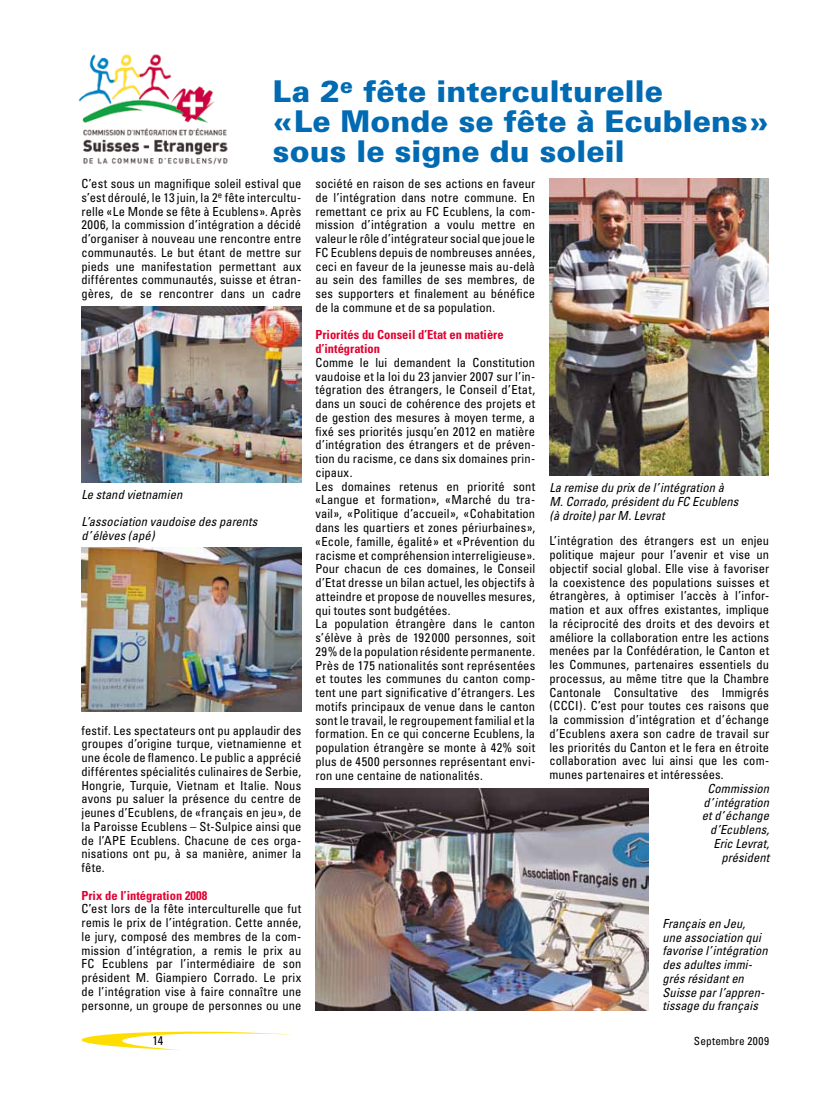
<style>
.page{position:relative;width:833px;height:1099px;background:#fff}
.page>*{position:absolute;margin:0;border:0;box-sizing:border-box;transform-origin:0 0}
.t1{font:900 30px/30px "Univers";color:#006ab3}
.t2{font:condensed 12.5px/13.8px "Univers";letter-spacing:.01em;color:#000;text-align:justify}
.t3{font:italic condensed 12.5px/13.8px "Univers";letter-spacing:.005em;color:#000}
.t4{font:700 condensed 12.5px/13.8px "Univers";color:#e20030}
.t5{font:condensed 11.25px "Univers";letter-spacing:.02em;color:#000}
</style>
<div class="page">
<svg style="left:81px;top:1031px;width:211px;height:19px"></svg>
<img style="left:78px;top:54px;width:150px;height:111px">
<img style="left:81px;top:306px;width:220px;height:176px">
<img style="left:549px;top:178px;width:220px;height:297px">
<img style="left:81px;top:547px;width:220px;height:164px">
<img style="left:315px;top:788px;width:333px;height:222px">
<h1 class="t1" style="left:273px;top:76px;width:498px">La 2<sup>e</sup> fête interculturelle<br>«Le Monde se fête à Ecublens» sous le signe du soleil</h1>
<p class="t2" style="left:81px;top:176px;width:221px">C’est sous un magnifique soleil estival que s’est déroulé, le 13 juin, la 2<sup>e</sup> fête intercultu&shy;relle «Le Monde se fête à Ecublens». Après 2006, la commission d’intégration a décidé d’organiser à nouveau une rencontre entre communautés. Le but étant de mettre sur pieds une manifestation permettant aux différentes communautés, suisse et étran&shy;gères, de se rencontrer dans un cadre</p>
<p class="t3" style="left:82px;top:487px;width:102px">Le stand vietnamien</p>
<p class="t3" style="left:82px;top:514px;width:177px">L’association vaudoise des parents d’élèves (apé)</p>
<p class="t2" style="left:81px;top:723px;width:221px">festif. Les spectateurs ont pu applaudir des groupes d’origine turque, vietnamienne et une école de flamenco. Le public a apprécié différentes spécialités culinaires de Serbie, Hongrie, Turquie, Vietnam et Italie. Nous avons pu saluer la présence du centre de jeunes d’Ecublens, de «français en jeu», de la Paroisse Ecublens – St-Sulpice ainsi que de l’APE Ecublens. Chacune de ces orga&shy;nisations ont pu, à sa manière, animer la fête.</p>
<p class="t4" style="left:81px;top:888px;width:127px">Prix de l’intégration 2008</p>
<p class="t2" style="left:81px;top:901px;width:221px">C’est lors de la fête interculturelle que fut remis le prix de l’intégration. Cette année, le jury, composé des membres de la com&shy;mission d’intégration, a remis le prix au FC Ecublens par l’intermédiaire de son président M. Giampiero Corrado. Le prix de l’intégration vise à faire connaître une personne, un groupe de personnes ou une</p>
<p class="t2" style="left:315px;top:176px;width:221px">société en raison de ses actions en faveur de l’intégration dans notre commune. En remettant ce prix au FC Ecublens, la com&shy;mission d’intégration a voulu mettre en valeur le rôle d’intégrateur social que joue le FC Ecublens depuis de nombreuses années, ceci en faveur de la jeunesse mais au-delà au sein des familles de ses membres, de ses supporters et finalement au bénéfice de la commune et de sa population.</p>
<p class="t4" style="left:315px;top:328px;width:190px">Priorités du Conseil d’Etat en matière d’intégration</p>
<p class="t2" style="left:315px;top:355px;width:221px;text-align:left">Comme le lui demandent la Constitution vaudoise et la loi du 23 janvier 2007 sur l’in&shy;tégration des étrangers, le Conseil d’Etat, dans un souci de cohérence des projets et de gestion des mesures à moyen terme, a fixé ses priorités jusqu’en 2012 en matière d’intégration des étrangers et de préven&shy;tion du racisme, ce dans six domaines prin&shy;cipaux.<br>Les domaines retenus en priorité sont «Langue et formation», «Marché du tra&shy;vail», «Politique d’accueil», «Cohabitation dans les quartiers et zones périurbaines», «Ecole, famille, égalité» et «Prévention du racisme et compréhension interreligieuse».<br>Pour chacun de ces domaines, le Conseil d’Etat dresse un bilan actuel, les objectifs à atteindre et propose de nouvelles mesures, qui toutes sont budgétées.<br>La population étrangère dans le canton s’élève à près de 192 000 personnes, soit 29% de la population résidente permanente.<br>Près de 175 nationalités sont représentées et toutes les communes du canton comp&shy;tent une part significative d’étrangers. Les motifs principaux de venue dans le canton sont le travail, le regroupement familial et la formation. En ce qui concerne Ecublens, la population étrangère se monte à 42% soit plus de 4500 personnes représentant envi&shy;ron une centaine de nationalités.</p>
<p class="t3" style="left:549px;top:481px;width:191px">La remise du prix de l’intégration à<br>M. Corrado, président du FC Ecublens (à droite) par M. Levrat</p>
<p class="t2" style="left:549px;top:534px;width:221px">L’intégration des étrangers est un enjeu politique majeur pour l’avenir et vise un objectif social global. Elle vise à favoriser la coexistence des populations suisses et étrangères, à optimiser l’accès à l’infor&shy;mation et aux offres existantes, implique la réciprocité des droits et des devoirs et améliore la collaboration entre les actions menées par la Confédération, le Canton et les Communes, partenaires essentiels du processus, au même titre que la Chambre Cantonale Consultative des Immigrés (CCCI). C’est pour toutes ces raisons que la commission d’intégration et d’échange d’Ecublens axera son cadre de travail sur les priorités du Canton et le fera en étroite collaboration avec lui ainsi que les com&shy;munes partenaires et intéressées.</p>
<p class="t3" style="left:702px;top:781px;width:69px;text-align:right">Commission d’intégration et d’échange d’Ecublens,<br>Eric Levrat, président</p>
<p class="t3" style="left:662px;top:916px;width:107px">Français en Jeu,<br>une association qui favorise l’intégration des adultes immi&shy;grés résidant en<br>Suisse par l’appren&shy;tissage du français</p>
<p class="t2" style="left:152px;top:1033px;width:13px">14</p>
<p class="t5" style="left:694px;top:1033px;width:77px">Septembre 2009</p>
</div>
